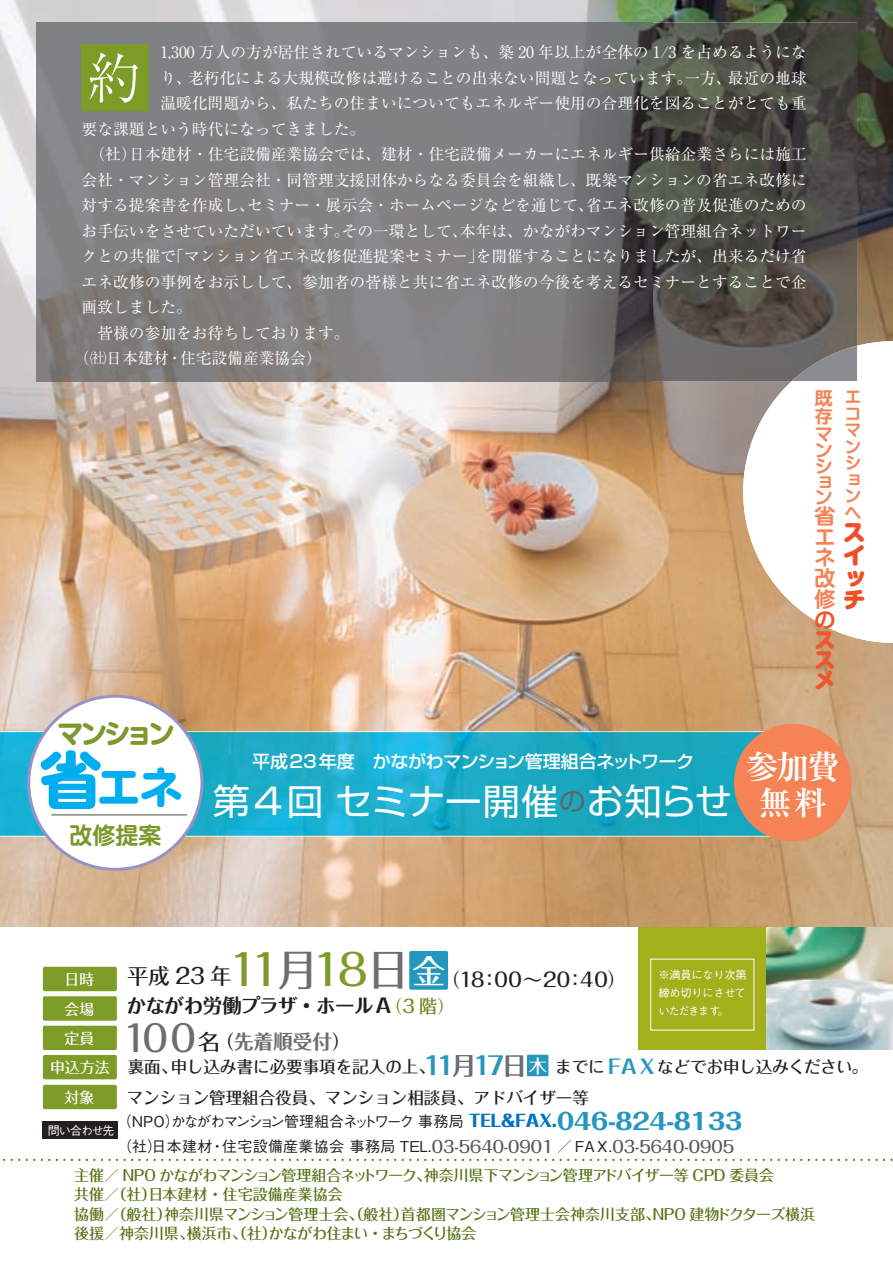
<style>
.page{position:relative;width:893px;height:1263px;background:#fff}
.page>*{position:absolute;margin:0;border:0;box-sizing:border-box;transform-origin:0 0}
.t1{font:300 55.05px "Ryumin Pro";color:#fff}
.t2{font:700 44.1px "Shin M Go Pro";color:#00aeef}
.t3{font:36px "Shin Go Pro";letter-spacing:.005em;color:#fff}
.t4{font:700 33px/36px "Ryumin Pro";color:#fff;text-align:center}
.t5{font:700 27px "Shin M Go Pro";letter-spacing:-.145em;color:#7c982b}
.t6{font:700 22.95px "Shin M Go Pro De";color:#7c982b}
.t7{font:900 22.5px "Shin M Go Pro";color:#f04e23}
.t8{font:700 21px/21px "Shin M Go Pro De";color:#f58355;text-align:justify}
.t9{font:900 21px/20.1px "Shin M Go Pro";color:#f0562c;text-align:justify}
.t10{font:500 19.5px "Folk Pro";letter-spacing:.02em;color:#231f20}
.t11{font:700 19.5px "Folk Pro";letter-spacing:-.03em;color:#231f20}
.t12{font:700 19.5px "Folk Pro";color:#6c6d70}
.t13{font:700 18px/15.6px "Shin M Go Pro De";color:#f58355;text-align:justify}
.t14{font:500 17.4px "Shin Go Pro";letter-spacing:-.02em;color:#fff}
.t15{font:500 16.5px "Folk Pro";color:#231f20}
.t16{font:700 16.5px/16.5px "Shin M Go Pro De";color:#f58355;text-align:justify}
.t17{font:15.75px "Ryumin Pro";color:#fff}
.t18{font:500 15px/19.5px "Folk Pro";letter-spacing:-.015em;color:#577215}
.t19{font:500 15px/25.7px "Gothic BBB Pro";color:#231f20}
.t20{font:500 14.85px/29.5px "Folk Pro";color:#fff}
.t21{font:500 12px "Gothic BBB Pro";letter-spacing:-.08em;color:#fff}
.t22{font:500 11.25px/18px "Gothic BBB Pro";letter-spacing:-.025em;color:#fff;text-align:justify}
.s1{font-family:"Shin M Go Pro";font-weight:900;font-size:22.5px;color:#f04e23}
.s2{font-family:"Shin M Go Pro De";font-weight:700}
.s3{font-size:62.4px}
.s4{font-size:25.8px;color:#636366}
.s5{font-size:42.9px;color:#7d9b27}
.s6{font-size:42.9px;color:#6c6d70}
.s7{font-family:"Ryumin Pro";font-weight:700}
.s8{font-weight:500;font-size:36.3px}
.s9{font-weight:500;font-size:21.45px;color:#231f20}
.s10{font-family:"Ryumin Pro";font-weight:800;color:#231f20}
.s11{font-weight:700;font-size:24.75px;color:#2597bf}
.s12{font-weight:700;font-size:24.75px;color:#6c6d70}
.s13{font-size:18.3px;color:#fff}
.s14{font-weight:700;font-size:19.5px;color:#2597bf}
.s15{font-family:"Ryumin Pro";font-size:18px;color:#6d8a21}
.s16{font-weight:500;font-size:18px;color:#6d8a21}
.s17{font-family:"Folk Pro";font-weight:800;font-size:16.5px;color:#0073bd}
.s18{font-family:"Folk Pro";font-weight:800;font-size:22.5px;color:#2597bf}
.s19{font-family:"Folk Pro";font-size:16.5px;color:#57585a}
</style>
<div class="page">
<img style="left:0;top:0;width:892px;height:927px">
<img style="left:766px;top:927px;width:126px;height:123px">
<div style="left:638px;top:927px;width:128px;height:123px;background:#a4af1c"></div>
<img style="left:36px;top:23px;width:821px;height:358px">
<svg style="left:743px;top:341px;width:149px;height:302px"></svg>
<div style="left:82px;top:44px;width:66px;height:67px;background:#7d9b27"></div>
<div style="left:81px;top:44px;width:67px;height:67px;border:1px solid #7d9b27"></div>
<div style="left:43px;top:967px;width:74px;height:24px;background:#7d9b27;border-radius:2px"></div>
<div style="left:43px;top:996px;width:74px;height:25px;background:#7d9b27;border-radius:2px"></div>
<div style="left:43px;top:1085px;width:74px;height:24px;background:#7d9b27;border-radius:2px"></div>
<div style="left:43px;top:1026px;width:74px;height:24px;background:#7d9b27;border-radius:2px"></div>
<div style="left:43px;top:1055px;width:74px;height:24px;background:#7d9b27;border-radius:2px"></div>
<div style="left:43px;top:1121px;width:75px;height:18px;background:#231f20"></div>
<div style="left:409px;top:951px;width:39px;height:39px;background:#2597bf;border-radius:2px"></div>
<img style="left:0;top:731px;width:773px;height:106px">
<div style="left:527px;top:1055px;width:21px;height:21px;background:#2597bf"></div>
<div style="left:735px;top:725px;width:115px;height:115px;background:#f58355;border-radius:50%"></div>
<div style="left:734px;top:724px;width:117px;height:117px;border:3px solid #f58355;border-radius:50%"></div>
<svg style="left:3px;top:1159px;width:889px;height:2px"></svg>
<div style="left:29px;top:696px;width:173px;height:173px;background:#fff;border-radius:50%"></div>
<hr style="left:52px;top:815px;width:135px;height:1px;background:#4b4c4d">
<p class="t17" style="left:160px;top:40px;width:647px">1,300 万人の方が居住されているマンションも、築 20 年以上が全体の 1/3 を占めるようにな</p>
<p class="t17" style="left:160px;top:66px;width:647px">り、老朽化による大規模改修は避けることの出来ない問題となっています。一方、最近の地球</p>
<p class="t17" style="left:160px;top:91px;width:647px">温暖化問題から、私たちの住まいについてもエネルギー使用の合理化を図ることがとても重</p>
<p class="t17" style="left:82px;top:117px;width:285px">要な課題という時代になってきました。</p>
<p class="t17" style="left:89px;top:142px;width:718px">（社）日本建材・住宅設備産業協会では、建材・住宅設備メーカーにエネルギー供給企業さらには施工</p>
<p class="t17" style="left:82px;top:168px;width:726px">会社・マンション管理会社・同管理支援団体からなる委員会を組織し、既築マンションの省エネ改修に</p>
<p class="t17" style="left:82px;top:193px;width:726px">対する提案書を作成し、セミナー・展示会・ホームページなどを通じて、省エネ改修の普及促進のための</p>
<p class="t17" style="left:82px;top:219px;width:726px">お手伝いをさせていただいています。その一環として､本年は、かながわマンション管理組合ネットワー</p>
<p class="t17" style="left:82px;top:244px;width:726px">クとの共催で「マンション省エネ改修促進提案セミナー」を開催することになりましたが、出来るだけ省</p>
<p class="t17" style="left:82px;top:270px;width:726px">エネ改修の事例をお示しして、参加者の皆様と共に省エネ改修の今後を考えるセミナーとすることで企</p>
<p class="t17" style="left:82px;top:295px;width:112px">画致しました。</p>
<p class="t17" style="left:82px;top:321px;width:269px">　皆様の参加をお待ちしております。</p>
<p class="t17" style="left:74px;top:346px;width:249px">（㈳日本建材・住宅設備産業協会）</p>
<p class="t1" style="left:87px;top:35px;width:52px">約</p>
<p class="t13" style="left:814px;top:387px;width:19px;line-height:18px">既存マ</p>
<p class="t13" style="left:814px;top:440px;width:18px">ンション</p>
<p class="t8" style="left:814px;top:503px;width:22px">省エ</p>
<p class="t16" style="left:844px;top:387px;width:17px">エコマンションへ</p>
<p class="t7" style="left:843px;top:514px;width:22px">ス</p>
<p class="t8" style="left:814px;top:544px;width:51px">ネ<span class="s1">イ</span>改<span class="s1">ッ</span>修<span class="s1">チ</span></p>
<p class="t9" style="left:814px;top:607px;width:21px"><span class="s2">の</span>ススメ</p>
<p class="t5" style="left:57px;top:712px;width:119px">マンション</p>
<p class="t2" style="left:40px;top:752px;width:145px"><span class="s3">省</span>エネ</p>
<p class="t6" style="left:70px;top:817px;width:93px">改修提案</p>
<p class="t14" style="left:252px;top:747px;width:443px">平成23年度　かながわマンション管理組合ネットワーク</p>
<p class="t3" style="left:213px;top:771px;width:520px">第4回 セミナー開催<span class="s4">の</span>お知らせ</p>
<p class="t4" style="left:745px;top:746px;width:96px">参加費無料</p>
<p class="t20" style="left:65px;top:963px;width:31px">日時会場</p>
<p class="t20" style="left:50px;top:1022px;width:61px;text-align:center">定員<br>申込方法</p>
<p class="t20" style="left:65px;top:1081px;width:31px">対象</p>
<p class="t21" style="left:48px;top:1120px;width:68px">問い合わせ先</p>
<p class="t10" style="left:127px;top:963px;width:501px"><sup>平成</sup> <sup>23</sup> <sup>年</sup><span class="s5">11</span><span class="s6">月</span><span class="s5">18</span><span class="s6">日</span><sup>金</sup><span class="s7">（</span>１8：00～20：40<span class="s7">）</span></p>
<p class="t12" style="left:123px;top:1025px;width:230px"><span class="s8">1０0</span><span class="s9">名</span><span class="s10">（</span>先着順受付<span class="s10">）</span></p>
<p class="t15" style="left:128px;top:1053px;width:741px">裏面、申し込み書に必要事項を記入の上、<span class="s11">11</span><span class="s12">月</span><span class="s11">17</span><span class="s12">日</span><span class="s13">木</span>までに<span class="s14">ＦＡＸ</span>などでお申し込みください。</p>
<p class="t22" style="left:658px;top:964px;width:90px">※満員になり次第締め切りにさせていただきます。</p>
<p class="t11" style="left:127px;top:989px;width:330px">かながわ労働プラザ・ホールA<span class="s15">（</span><span class="s16">3 階</span><span class="s15">）</span></p>
<p class="t15" style="left:127px;top:1084px;width:463px">マンション管理組合役員、マンション相談員、アドバイザー等</p>
<p class="t19" style="left:117px;top:1106px;width:626px">（NPO）かながわマンション管理組合ネットワーク 事務局<span class="s17">ＴＥＬ＆FAX.</span><span class="s18">046-824-8133</span>（社）日本建材・住宅設備産業協会 事務局 TEL.<span class="s19">03-5640-0901</span> ／ＦＡＸ.<span class="s19">03-5640-0905</span></p>
<p class="t18" style="left:74px;top:1163px;width:742px">主催／ NPO かながわマンション管理組合ネットワーク、神奈川県下マンション管理アドバイザー等 CPD 委員会<br>共催／（社）日本建材・住宅設備産業協会<br>協働／（般社）神奈川県マンション管理士会、（般社）首都圏マンション管理士会神奈川支部、NPO 建物ドクターズ横浜後援／神奈川県、横浜市、（社）かながわ住まい・まちづくり協会</p>
</div>
